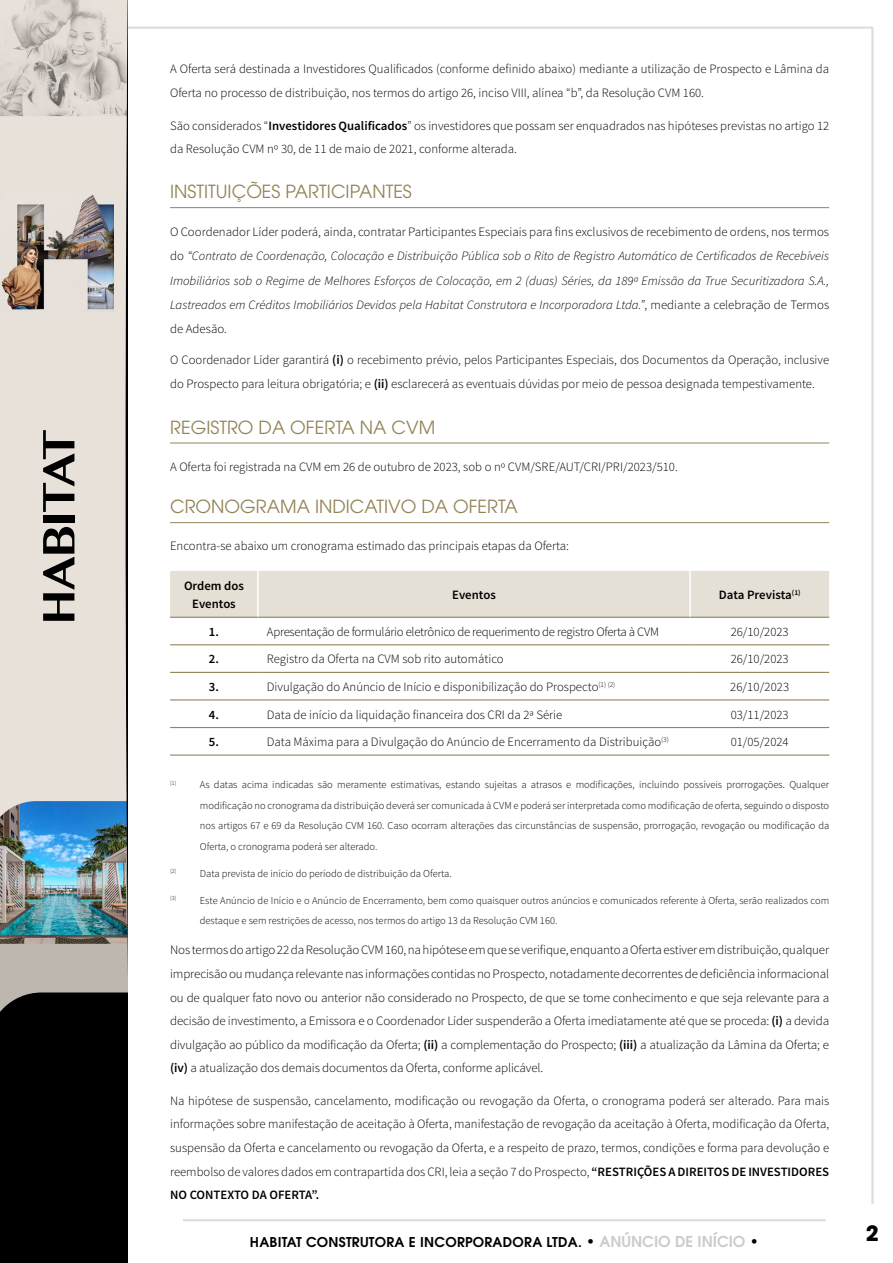
<style>
.page{position:relative;width:893px;height:1263px;background:#fff}
.page>*{position:absolute;margin:0;border:0;box-sizing:border-box;transform-origin:0 0}
.t1{font:700 21px "ITC Avant Garde Pro";color:#000}
.t2{font:18px "ITC Avant Garde Pro";color:#938457}
.t3{font:600 13.5px "ITC Avant Garde Pro";letter-spacing:.02em;color:#000}
.t4{font:300 12.75px/23.5px "Source Sans Pro";color:#000}
.t5{font:italic 300 12.75px/24.3px "Source Sans Pro";color:#000;text-align:justify}
.t6{font:300 12.75px "Source Sans Pro";letter-spacing:-.02em;color:#000}
.t7{font:600 12.75px/18.8px "Source Sans Pro";color:#000;text-align:center}
.t8{font:300 10.5px/20.5px "Source Sans Pro";color:#000;text-align:justify}
.s1{font-weight:600}
.s2{font-style:normal}
.s3{font-size:15px}
.s4{font-size:15px;color:#ccc}
</style>
<div class="page">
<hr style="left:871px;top:27px;width:3px;height:1177px;background:#ccc">
<hr style="left:183px;top:1219px;width:643px;height:2px;background:#ccc">
<hr style="left:60px;top:27px;width:812px;height:2px;background:#ccc">
<svg style="left:0;top:0;width:128px;height:1263px;background:#9b9b99"></svg>
<hr style="left:170px;top:207px;width:659px;height:1px;background:#938457">
<hr style="left:170px;top:443px;width:659px;height:1px;background:#938457">
<hr style="left:170px;top:522px;width:659px;height:1px;background:#938457">
<div style="left:170px;top:571px;width:659px;height:46px;background:#e4e0d5"></div>
<hr style="left:170px;top:617px;width:88px;height:1px;background:#938457">
<hr style="left:258px;top:617px;width:432px;height:1px;background:#938457">
<hr style="left:690px;top:617px;width:139px;height:1px;background:#938457">
<hr style="left:170px;top:644px;width:88px;height:1px;background:#938457">
<hr style="left:258px;top:644px;width:432px;height:1px;background:#938457">
<hr style="left:690px;top:644px;width:139px;height:1px;background:#938457">
<hr style="left:170px;top:672px;width:88px;height:1px;background:#938457">
<hr style="left:258px;top:672px;width:432px;height:1px;background:#938457">
<hr style="left:690px;top:672px;width:139px;height:1px;background:#938457">
<hr style="left:170px;top:699px;width:88px;height:1px;background:#938457">
<hr style="left:258px;top:699px;width:432px;height:1px;background:#938457">
<hr style="left:690px;top:699px;width:139px;height:1px;background:#938457">
<hr style="left:170px;top:727px;width:88px;height:1px;background:#938457">
<hr style="left:258px;top:727px;width:432px;height:1px;background:#938457">
<hr style="left:690px;top:727px;width:139px;height:1px;background:#938457">
<hr style="left:170px;top:754px;width:88px;height:2px;background:#938457">
<hr style="left:258px;top:754px;width:432px;height:2px;background:#938457">
<hr style="left:690px;top:754px;width:139px;height:2px;background:#938457">
<hr style="left:257px;top:571px;width:2px;height:46px;background:#fff">
<hr style="left:689px;top:571px;width:2px;height:46px;background:#fff">
<p class="t4" style="left:170px;top:57px;width:661px">A Oferta será destinada a Investidores Qualificados (conforme definido abaixo) mediante a utilização de Prospecto e Lâmina da<br>Oferta no processo de distribuição, nos termos do artigo 26, inciso VIII, alínea “b”, da Resolução CVM 160.</p>
<p class="t4" style="left:170px;top:114px;width:661px">São considerados “<span class="s1">Investidores Qualificados</span>” os investidores que possam ser enquadrados nas hipóteses previstas no artigo 12 da Resolução CVM nº 30, de 11 de maio de 2021, conforme alterada.</p>
<h2 class="t2" style="left:170px;top:180px;width:243px">INSTITUIÇÕES PARTICIPANTES</h2>
<p class="t5" style="left:170px;top:220px;width:661px"><span class="s2">O Coordenador Líder poderá, ainda, contratar Participantes Especiais para fins exclusivos de recebimento de ordens, nos termos do</span> “Contrato de Coordenação, Colocação e Distribuição Pública sob o Rito de Registro Automático de Certificados de Recebíveis Imobiliários sob o Regime de Melhores Esforços de Colocação, em 2 (duas) Séries, da 189ª Emissão da True Securitizadora S.A., Lastreados em Créditos Imobiliários Devidos pela Habitat Construtora e Incorporadora Ltda.”<span class="s2">, mediante a celebração de Termos de Adesão.</span></p>
<p class="t4" style="left:170px;top:348px;width:661px;line-height:24.3px">O Coordenador Líder garantirá <span class="s1">(i)</span> o recebimento prévio, pelos Participantes Especiais, dos Documentos da Operação, inclusive do Prospecto para leitura obrigatória; e <span class="s1">(ii)</span> esclarecerá as eventuais dúvidas por meio de pessoa designada tempestivamente.</p>
<h2 class="t2" style="left:170px;top:416px;width:267px">REGISTRO DA OFERTA NA CVM</h2>
<p class="t4" style="left:170px;top:455px;width:509px">A Oferta foi registrada na CVM em 26 de outubro de 2023, sob o nº CVM/SRE/AUT/CRI/PRI/2023/510.</p>
<h2 class="t2" style="left:170px;top:495px;width:349px">CRONOGRAMA INDICATIVO DA OFERTA</h2>
<p class="t4" style="left:170px;top:534px;width:400px">Encontra-se abaixo um cronograma estimado das principais etapas da Oferta:</p>
<p class="t7" style="left:184px;top:576px;width:61px">Ordem dos<br>Eventos</p>
<p class="t7" style="left:452px;top:586px;width:45px">Eventos</p>
<p class="t7" style="left:719px;top:586px;width:83px">Data Prevista<sup>(1)</sup></p>
<p class="t7" style="left:209px;top:622px;width:12px">1.</p>
<p class="t6" style="left:267px;top:624px;width:394px">Apresentação de formulário eletrônico de requerimento de registro Oferta à CVM</p>
<p class="t4" style="left:731px;top:620px;width:59px">26/10/2023</p>
<p class="t7" style="left:209px;top:650px;width:12px">2.</p>
<p class="t4" style="left:267px;top:647px;width:238px">Registro da Oferta na CVM sob rito automático</p>
<p class="t4" style="left:731px;top:647px;width:59px">26/10/2023</p>
<p class="t7" style="left:209px;top:678px;width:12px">3.</p>
<p class="t4" style="left:267px;top:675px;width:350px">Divulgação do Anúncio de Início e disponibilização do Prospecto<sup>(1)</sup> <sup>(2)</sup></p>
<p class="t4" style="left:730px;top:675px;width:61px">26/10/2023</p>
<p class="t7" style="left:209px;top:705px;width:12px">4.</p>
<p class="t4" style="left:267px;top:703px;width:297px">Data de início da liquidação financeira dos CRI da 2ª Série</p>
<p class="t4" style="left:731px;top:703px;width:59px">03/11/2023</p>
<p class="t7" style="left:209px;top:733px;width:12px">5.</p>
<p class="t4" style="left:267px;top:730px;width:403px">Data Máxima para a Divulgação do Anúncio de Encerramento da Distribuição<sup>(3)</sup></p>
<p class="t4" style="left:731px;top:730px;width:59px">01/05/2024</p>
<p class="t8" style="left:200px;top:774px;width:631px;text-indent:-30px"><sup>(1)</sup> As datas acima indicadas são meramente estimativas, estando sujeitas a atrasos e modificações, incluindo possíveis prorrogações. Qualquer modificação no cronograma da distribuição deverá ser comunicada à CVM e poderá ser interpretada como modificação de oferta, seguindo o disposto nos artigos 67 e 69 da Resolução CVM 160. Caso ocorram alterações das circunstâncias de suspensão, prorrogação, revogação ou modificação da Oferta, o cronograma poderá ser alterado.</p>
<p class="t8" style="left:170px;top:863px;width:283px"><sup>(2)</sup> Data prevista de início do período de distribuição da Oferta.</p>
<p class="t8" style="left:200px;top:890px;width:631px;text-indent:-30px"><sup>(3)</sup> Este Anúncio de Início e o Anúncio de Encerramento, bem como quaisquer outros anúncios e comunicados referente à Oferta, serão realizados com destaque e sem restrições de acesso, nos termos do artigo 13 da Resolução CVM 160.</p>
<p class="t4" style="left:170px;top:938px;width:661px;text-align:justify">Nos termos do artigo 22 da Resolução CVM 160, na hipótese em que se verifique, enquanto a Oferta estiver em distribuição, qualquer imprecisão ou mudança relevante nas informações contidas no Prospecto, notadamente decorrentes de deficiência informacional ou de qualquer fato novo ou anterior não considerado no Prospecto, de que se tome conhecimento e que seja relevante para a decisão de investimento, a Emissora e o Coordenador Líder suspenderão a Oferta imediatamente até que se proceda: <span class="s1">(i)</span> a devida divulgação ao público da modificação da Oferta; <span class="s1">(ii)</span> a complementação do Prospecto; <span class="s1">(iii)</span> a atualização da Lâmina da Oferta; e <span class="s1">(iv)</span> a atualização dos demais documentos da Oferta, conforme aplicável.</p>
<p class="t4" style="left:170px;top:1089px;width:661px;text-align:justify">Na hipótese de suspensão, cancelamento, modificação ou revogação da Oferta, o cronograma poderá ser alterado. Para mais informações sobre manifestação de aceitação à Oferta, manifestação de revogação da aceitação à Oferta, modificação da Oferta, suspensão da Oferta e cancelamento ou revogação da Oferta, e a respeito de prazo, termos, condições e forma para devolução e reembolso de valores dados em contrapartida dos CRI, leia a seção 7 do Prospecto, <span class="s1">“RESTRIÇÕES A DIREITOS DE INVESTIDORES NO CONTEXTO DA OFERTA”.</span></p>
<p class="t3" style="left:250px;top:1233px;width:510px">HABITAT CONSTRUTORA E INCORPORADORA LTDA. <span class="s3">•</span> <span class="s4">ANÚNCIO DE INÍCIO</span> <span class="s3">•</span></p>
<h1 class="t1" style="left:866px;top:1219px;width:14px">2</h1>
</div>
